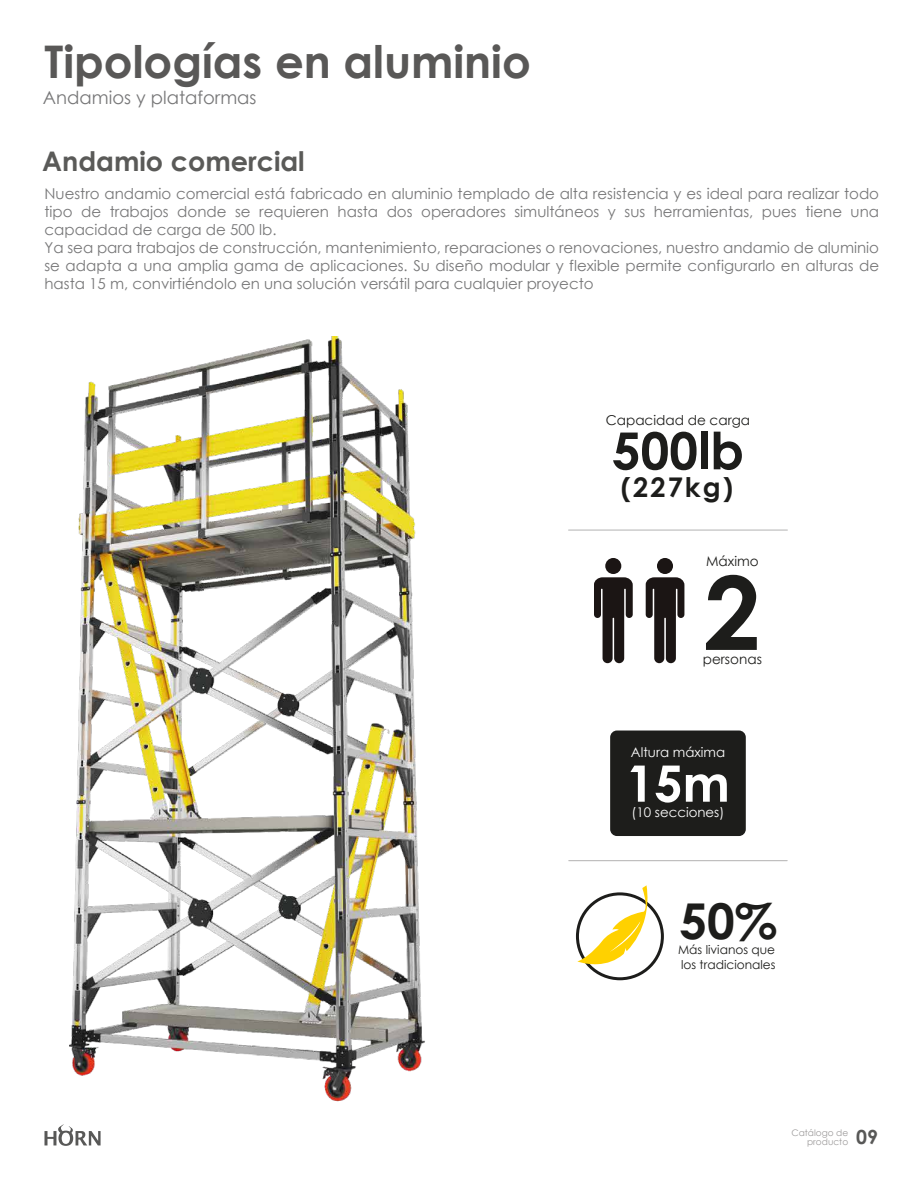
<style>
.page{position:relative;width:918px;height:1188px;background:#fff}
.page>*{position:absolute;margin:0;border:0;box-sizing:border-box;transform-origin:0 0}
.t1{font:700 102px "Century Gothic";color:#1d1d1b}
.t2{font:700 51.15px "Century Gothic";color:#1d1d1b}
.t3{font:700 50.25px "Century Gothic";color:#fff}
.t4{font:700 49.35px "Century Gothic";color:#1d1d1b}
.t5{font:700 45px "Century Gothic";color:#595857}
.t6{font:700 27.15px "Century Gothic";letter-spacing:.075em;color:#1d1d1b}
.t7{font:700 27px "Century Gothic";color:#5a5a58}
.t8{font:700 19.5px "Century Gothic";color:#585857}
.t9{font:18px "Century Gothic";color:#777778}
.t10{font:15px/18px "Century Gothic";color:#777778}
.t11{font:13.5px "Century Gothic";color:#1d1d1b}
.t12{font:13.35px "Century Gothic";color:#fff}
.t13{font:12.15px/14.5px "Century Gothic";color:#1d1d1b}
.t14{font:9px/9px "Century Gothic";color:#9d9b9b;text-align:right}
</style>
<div class="page">
<hr style="left:568px;top:530px;width:219px;height:1px;background:#b3b2b2">
<hr style="left:568px;top:860px;width:219px;height:1px;background:#b3b2b2">
<div style="left:610px;top:731px;width:135px;height:105px;background:#1d1d1b;border-radius:7px"></div>
<div style="left:605px;top:558px;width:16px;height:16px;background:#1b1514;border-radius:50%"></div>
<svg style="left:594px;top:577px;width:38px;height:86px"></svg>
<div style="left:657px;top:558px;width:16px;height:16px;background:#1b1514;border-radius:50%"></div>
<svg style="left:645px;top:577px;width:39px;height:86px"></svg>
<div style="left:576px;top:892px;width:87px;height:88px;border:3px solid #1d1d1b;border-radius:50%"></div>
<svg style="left:577px;top:885px;width:71px;height:80px"></svg>
<svg style="left:44px;top:1124px;width:56px;height:22px"></svg>
<img style="left:69px;top:337px;width:356px;height:765px">
<h3 class="t5" style="left:44px;top:27px;width:487px">Tipologías en aluminio</h3>
<p class="t9" style="left:43px;top:85px;width:215px">Andamios y plataformas</p>
<h3 class="t7" style="left:42px;top:140px;width:264px">Andamio comercial</h3>
<p class="t10" style="left:44px;top:184px;width:836px">Nuestro andamio comercial está fabricado en aluminio templado de alta resistencia y es ideal para realizar todo tipo de trabajos donde se requieren hasta dos operadores simultáneos y sus herramientas, pues tiene una capacidad de carga de 500 lb.<br>Ya sea para trabajos de construcción, mantenimiento, reparaciones o renovaciones, nuestro andamio de aluminio se adapta a una amplia gama de aplicaciones. Su diseño modular y flexible permite configurarlo en alturas de hasta 15 m, convirtiéndolo en una solución versátil para cualquier proyecto</p>
<p class="t11" style="left:605px;top:411px;width:146px">Capacidad de carga</p>
<h2 class="t2" style="left:611px;top:412px;width:134px">500lb</h2>
<h3 class="t6" style="left:620px;top:467px;width:114px">(227kg)</h3>
<p class="t11" style="left:706px;top:552px;width:54px">Máximo</p>
<h1 class="t1" style="left:703px;top:535px;width:59px">2</h1>
<p class="t11" style="left:702px;top:650px;width:61px">personas</p>
<p class="t12" style="left:630px;top:742px;width:96px">Altura máxima</p>
<h3 class="t3" style="left:626px;top:745px;width:105px">15m</h3>
<p class="t12" style="left:631px;top:803px;width:94px">(10 secciones)</p>
<h3 class="t4" style="left:679px;top:884px;width:99px">50%</h3>
<p class="t13" style="left:678px;top:943px;width:99px">Más livianos que los tradicionales</p>
<p class="t14" style="left:791px;top:1128px;width:58px">Catálogo de producto</p>
<h3 class="t8" style="left:856px;top:1123px;width:23px">09</h3>
</div>
